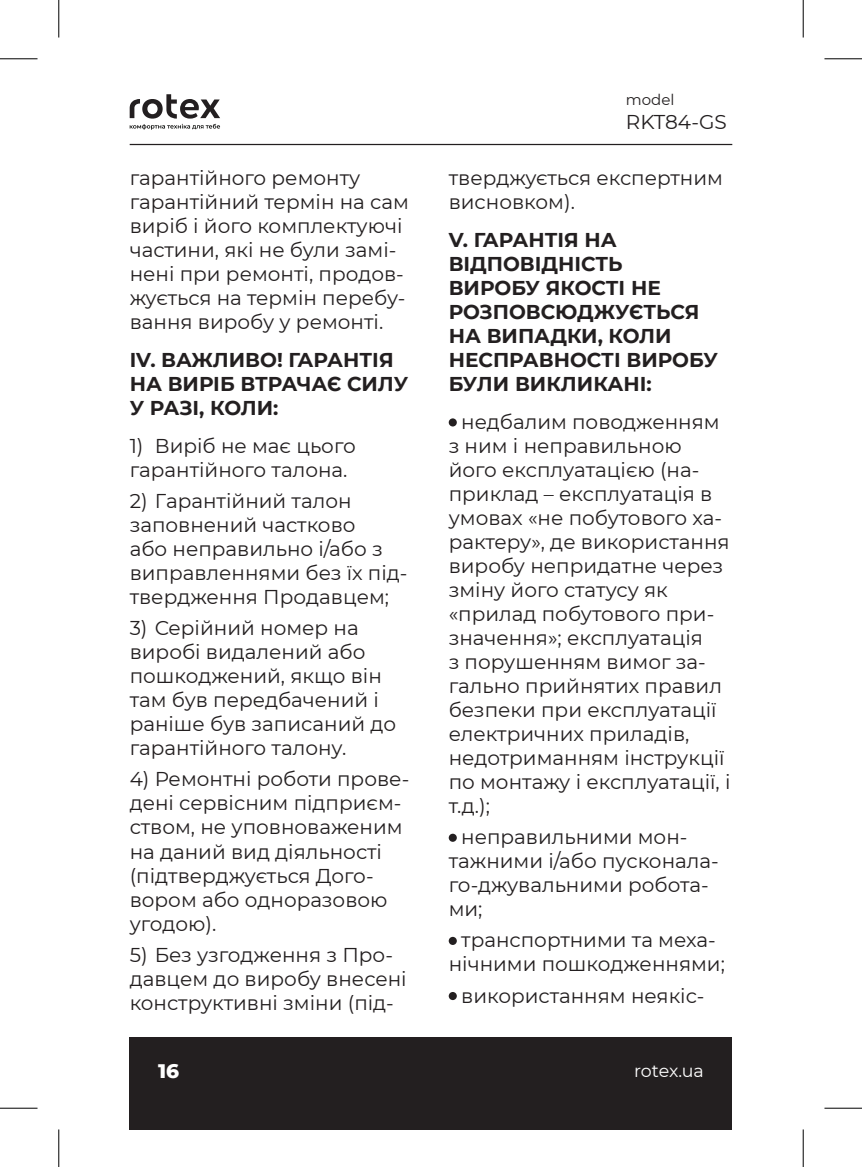
<style>
.page{position:relative;width:862px;height:1167px;background:#fff}
.page>*{position:absolute;margin:0;border:0;box-sizing:border-box;transform-origin:0 0}
.t1{font:20px/24px "Montserrat";color:#231f20}
.t2{font:700 20px/24px "Montserrat";color:#231f20}
.t3{font:800 20px "Montserrat";color:#fff}
.t4{font:17.5px "Montserrat";letter-spacing:-.015em;color:#fff}
.t5{font:15px "Montserrat";color:#231f20}
</style>
<div class="page">
<div style="left:130px;top:1037px;width:602px;height:92px;background:#231f20"></div>
<hr style="left:130px;top:144px;width:602px;height:1px;background:#231f20">
<svg style="left:130px;top:94px;width:90px;height:36px"></svg>
<div style="left:449px;top:418px;width:8px;height:8px;background:#231f20;border-radius:50%"></div>
<div style="left:449px;top:833px;width:8px;height:8px;background:#231f20;border-radius:50%"></div>
<div style="left:449px;top:936px;width:8px;height:8px;background:#231f20;border-radius:50%"></div>
<div style="left:449px;top:991px;width:8px;height:9px;background:#231f20;border-radius:50%"></div>
<hr style="left:0;top:58px;width:38px;height:1px;background:#000">
<hr style="left:824px;top:58px;width:38px;height:1px;background:#000">
<hr style="left:0;top:1107px;width:38px;height:1px;background:#000">
<hr style="left:824px;top:1107px;width:38px;height:1px;background:#000">
<hr style="left:58px;top:0;width:1px;height:37px;background:#000">
<hr style="left:58px;top:1129px;width:1px;height:37px;background:#000">
<hr style="left:802px;top:0;width:1px;height:37px;background:#000">
<hr style="left:802px;top:1129px;width:1px;height:37px;background:#000">
<p class="t1" style="left:130px;top:165px;width:281px">гарантійного ремонту гарантійний термін на сам виріб і його комплектуючі частини, які не були замі&shy;нені при ремонті, продов&shy;жується на термін перебу&shy;вання виробу у ремонті.</p>
<p class="t2" style="left:130px;top:346px;width:280px">IV. ВАЖЛИВО! ГАРАНТІЯ<br>НА ВИРІБ ВТРАЧАЄ СИЛУ<br>У РАЗІ, КОЛИ:</p>
<p class="t1" style="left:130px;top:433px;width:227px">1) Виріб не має цього гарантійного талона.</p>
<p class="t1" style="left:130px;top:488px;width:279px">2) Гарантійний талон заповнений частково<br>або неправильно і/або з виправленнями без їх під&shy;твердження Продавцем;</p>
<p class="t1" style="left:130px;top:615px;width:268px">3) Серійний номер на виробі видалений або пошкоджений, якщо він там був передбачений і раніше був записаний до гарантійного талону.</p>
<p class="t1" style="left:130px;top:766px;width:281px">4) Ремонтні роботи прове&shy;дені сервісним підприєм&shy;ством, не уповноваженим на даний вид діяльності (підтверджується Дого&shy;вором або одноразовою угодою).</p>
<p class="t1" style="left:130px;top:941px;width:278px">5) Без узгодження з Про&shy;давцем до виробу внесені конструктивні зміни (під-</p>
<p class="t5" style="left:626px;top:90px;width:50px">model</p>
<p class="t1" style="left:626px;top:110px;width:102px">RKT84-GS</p>
<p class="t1" style="left:449px;top:165px;width:276px">тверджується експертним висновком).</p>
<p class="t2" style="left:449px;top:226px;width:270px">V. ГАРАНТІЯ НА<br>ВІДПОВІДНІСТЬ<br>ВИРОБУ ЯКОСТІ НЕ<br>РОЗПОВСЮДЖУЄТЬСЯ<br>НА ВИПАДКИ, КОЛИ<br>НЕСПРАВНОСТІ ВИРОБУ<br>БУЛИ ВИКЛИКАНІ:</p>
<p class="t1" style="left:449px;top:409px;width:283px;text-indent:12px">недбалим поводженням з ним і неправильною його експлуатацією (на&shy;приклад – експлуатація в умовах «не побутового ха&shy;рактеру», де використання виробу непридатне через зміну його статусу як «прилад побутового при&shy;значення»; експлуатація<br>з порушенням вимог за&shy;гально прийнятих правил безпеки при експлуатації електричних приладів, недотриманням інструкції по монтажу і експлуатації, і т.д.);</p>
<p class="t1" style="left:449px;top:824px;width:271px;text-indent:12px">неправильними мон&shy;тажними і/або пусконала&shy;го-джувальними робота&shy;ми;</p>
<p class="t1" style="left:449px;top:927px;width:278px;text-align:center">транспортними та меха&shy;нічними пошкодженнями;</p>
<p class="t1" style="left:461px;top:982px;width:245px">використанням неякіс-</p>
<p class="t3" style="left:158px;top:1056px;width:23px">16</p>
<p class="t4" style="left:634px;top:1058px;width:71px">rotex.ua</p>
</div>
